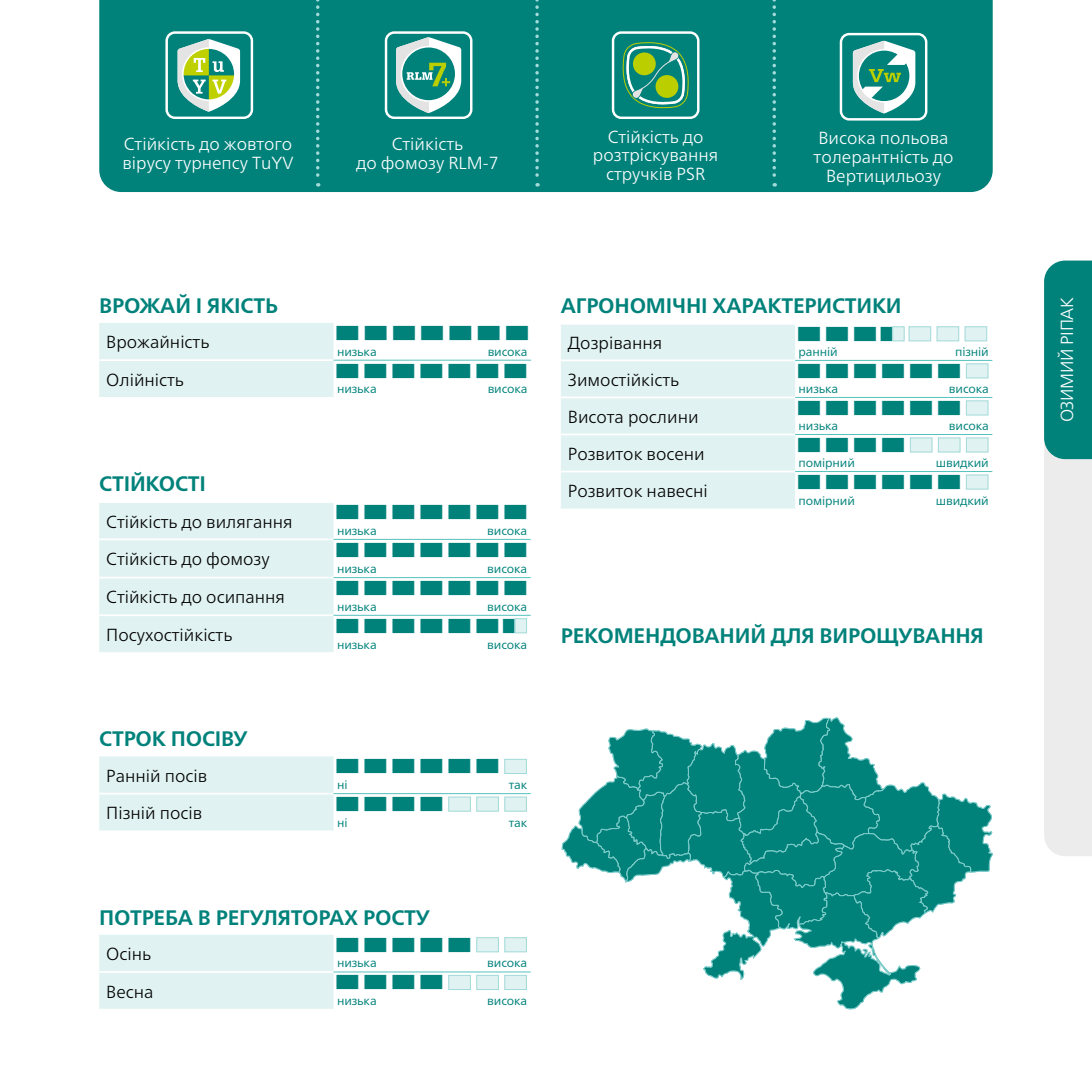
<style>
.page{position:relative;width:1092px;height:1092px;background:#fff}
.page>*{position:absolute;margin:0;border:0;box-sizing:border-box;transform-origin:0 0}
.t1{font:24.5px "Wingdings";color:#00827b;scale:1.53 1}
.t2{font:700 21px "Frutiger Neue LTCYR";letter-spacing:-.01em;color:#00827b}
.t3{font:300 17.5px "Frutiger Neue LTCYR";color:#000}
.t4{font:300 17.5px/18.9px "Frutiger Neue LTCYR";color:#fff;text-align:center}
.t5{font:300 17.5px "Frutiger Neue LTCYR";letter-spacing:-.02em;color:#fff}
.t6{font:12.25px "Frutiger Neue LTCYR";letter-spacing:-.01em;color:#00827b}
.s1{color:#e0f2f1}
</style>
<div class="page">
<svg style="left:1044px;top:260px;width:47px;height:596px;background:#9fc9c7"></svg>
<div style="left:99px;top:0;width:894px;height:192px;background:#00827b"></div>
<div style="left:99px;top:323px;width:234px;height:74px;background:#e0f2f1"></div>
<hr style="left:99px;top:359px;width:234px;height:2px;background:#fff">
<hr style="left:333px;top:360px;width:198px;height:1px;background:#54c1bd">
<div style="left:561px;top:324px;width:234px;height:184px;background:#e0f2f1"></div>
<hr style="left:561px;top:359px;width:234px;height:2px;background:#fff">
<hr style="left:561px;top:396px;width:234px;height:2px;background:#fff">
<hr style="left:561px;top:433px;width:234px;height:2px;background:#fff">
<hr style="left:561px;top:470px;width:234px;height:2px;background:#fff">
<hr style="left:795px;top:360px;width:197px;height:1px;background:#54c1bd">
<hr style="left:795px;top:397px;width:197px;height:1px;background:#54c1bd">
<hr style="left:795px;top:434px;width:197px;height:1px;background:#54c1bd">
<hr style="left:795px;top:471px;width:197px;height:1px;background:#54c1bd">
<div style="left:99px;top:503px;width:234px;height:149px;background:#e0f2f1"></div>
<hr style="left:99px;top:538px;width:234px;height:2px;background:#fff">
<hr style="left:99px;top:576px;width:234px;height:2px;background:#fff">
<hr style="left:99px;top:614px;width:234px;height:2px;background:#fff">
<hr style="left:333px;top:539px;width:197px;height:1px;background:#54c1bd">
<hr style="left:333px;top:577px;width:197px;height:1px;background:#54c1bd">
<hr style="left:333px;top:614px;width:197px;height:1px;background:#54c1bd">
<div style="left:99px;top:935px;width:234px;height:73px;background:#e0f2f1"></div>
<hr style="left:99px;top:971px;width:234px;height:1px;background:#fff">
<hr style="left:333px;top:971px;width:197px;height:1px;background:#54c1bd">
<div style="left:99px;top:756px;width:234px;height:74px;background:#e0f2f1"></div>
<hr style="left:99px;top:792px;width:234px;height:2px;background:#fff">
<hr style="left:333px;top:793px;width:197px;height:1px;background:#54c1bd">
<svg style="left:316px;top:0;width:3px;height:186px"></svg>
<svg style="left:535px;top:0;width:4px;height:186px"></svg>
<svg style="left:772px;top:0;width:4px;height:186px"></svg>
<svg style="left:178px;top:39px;width:62px;height:73px"></svg>
<div style="left:165px;top:31px;width:88px;height:88px;border:2px solid #fff;border-radius:8px"></div>
<svg style="left:561px;top:717px;width:432px;height:293px"></svg>
<svg style="left:396px;top:37px;width:65px;height:76px"></svg>
<div style="left:385px;top:31px;width:87px;height:88px;border:2px solid #fff;border-radius:8px"></div>
<svg style="left:620px;top:41px;width:70px;height:68px;background:#46a06f"></svg>
<div style="left:611px;top:31px;width:88px;height:88px;border:2px solid #fff;border-radius:8px"></div>
<svg style="left:852px;top:41px;width:63px;height:72px"></svg>
<div style="left:839px;top:33px;width:88px;height:87px;border:2px solid #fff;border-radius:8px"></div>
<p class="t4" style="left:122px;top:134px;width:172px;text-align:left">Стійкість до жовтого вірусу турнепсу TuYV</p>
<p class="t4" style="left:356px;top:134px;width:144px">Стійкість<br>до фомозу RLM-7</p>
<p class="t4" style="left:593px;top:127px;width:127px">Стійкість до розтріскування стручків PSR</p>
<p class="t4" style="left:813px;top:128px;width:141px">Висока польова толерантність до<br>Вертицильозу</p>
<p class="t2" style="left:99px;top:293px;width:180px">ВРОЖАЙ І ЯКІСТЬ</p>
<p class="t3" style="left:106px;top:331px;width:104px">Врожайність</p>
<p class="t3" style="left:106px;top:369px;width:79px">Олійність</p>
<p class="t2" style="left:99px;top:471px;width:108px">СТІЙКОСТІ</p>
<p class="t3" style="left:106px;top:511px;width:188px">Стійкість до вилягання</p>
<p class="t3" style="left:106px;top:548px;width:165px">Стійкість до фомозу</p>
<p class="t3" style="left:106px;top:586px;width:180px">Стійкість до осипання</p>
<p class="t3" style="left:106px;top:624px;width:127px">Посухостійкість</p>
<p class="t2" style="left:99px;top:726px;width:150px">СТРОК ПОСІВУ</p>
<p class="t3" style="left:106px;top:765px;width:102px">Ранній посів</p>
<p class="t3" style="left:106px;top:802px;width:97px">Пізній посів</p>
<h1 class="t1" style="left:333px;top:320px;width:131px">■■■■■■■</h1>
<p class="t6" style="left:337px;top:344px;width:41px">низька</p>
<p class="t6" style="left:487px;top:344px;width:41px">висока</p>
<h1 class="t1" style="left:333px;top:357px;width:130px">■■■■■■■</h1>
<p class="t6" style="left:337px;top:381px;width:41px">низька</p>
<p class="t6" style="left:487px;top:381px;width:41px">висока</p>
<h1 class="t1" style="left:333px;top:499px;width:130px">■■■■■■■</h1>
<p class="t6" style="left:337px;top:523px;width:41px">низька</p>
<p class="t6" style="left:487px;top:523px;width:41px">висока</p>
<h1 class="t1" style="left:333px;top:536px;width:130px">■■■■■■■</h1>
<p class="t6" style="left:337px;top:561px;width:41px">низька</p>
<p class="t6" style="left:487px;top:561px;width:41px">висока</p>
<h1 class="t1" style="left:333px;top:575px;width:130px">■■■■■■■</h1>
<p class="t6" style="left:337px;top:599px;width:41px">низька</p>
<p class="t6" style="left:487px;top:599px;width:41px">висока</p>
<h1 class="t1" style="left:333px;top:612px;width:129px">■■■■■■■<span class="s1">■</span></h1>
<p class="t6" style="left:337px;top:636px;width:41px">низька</p>
<p class="t6" style="left:487px;top:636px;width:41px">висока</p>
<p class="t2" style="left:561px;top:293px;width:342px">АГРОНОМІЧНІ ХАРАКТЕРИСТИКИ</p>
<p class="t3" style="left:568px;top:332px;width:96px">Дозрівання</p>
<h1 class="t1" style="left:795px;top:320px;width:129px">■■■■<span class="s1">■■■■</span></h1>
<p class="t6" style="left:798px;top:344px;width:41px">ранній</p>
<p class="t6" style="left:955px;top:344px;width:35px">пізній</p>
<p class="t3" style="left:568px;top:369px;width:113px">Зимостійкість</p>
<p class="t3" style="left:568px;top:406px;width:132px">Висота рослини</p>
<p class="t3" style="left:568px;top:443px;width:138px">Розвиток восени</p>
<p class="t3" style="left:568px;top:480px;width:141px">Розвиток навесні</p>
<h1 class="t1" style="left:795px;top:357px;width:130px">■■■■■■<span class="s1">■</span></h1>
<p class="t6" style="left:798px;top:381px;width:41px">низька</p>
<p class="t6" style="left:948px;top:381px;width:41px">висока</p>
<h1 class="t1" style="left:795px;top:395px;width:130px">■■■■■■<span class="s1">■</span></h1>
<p class="t6" style="left:798px;top:418px;width:41px">низька</p>
<p class="t6" style="left:948px;top:418px;width:41px">висока</p>
<h1 class="t1" style="left:795px;top:432px;width:130px">■■■■<span class="s1">■■■</span></h1>
<p class="t6" style="left:798px;top:455px;width:58px">помірний</p>
<p class="t6" style="left:935px;top:455px;width:55px">швидкий</p>
<h1 class="t1" style="left:795px;top:469px;width:130px">■■■■■■<span class="s1">■</span></h1>
<p class="t6" style="left:798px;top:493px;width:58px">помірний</p>
<p class="t6" style="left:935px;top:493px;width:55px">швидкий</p>
<p class="t2" style="left:561px;top:623px;width:424px">РЕКОМЕНДОВАНИЙ ДЛЯ ВИРОЩУВАННЯ</p>
<h1 class="t1" style="left:333px;top:753px;width:130px">■■■■■■<span class="s1">■</span></h1>
<p class="t6" style="left:337px;top:777px;width:12px">ні</p>
<p class="t6" style="left:508px;top:777px;width:20px">так</p>
<h1 class="t1" style="left:333px;top:790px;width:130px">■■■■<span class="s1">■■■</span></h1>
<p class="t6" style="left:337px;top:815px;width:12px">ні</p>
<p class="t6" style="left:508px;top:815px;width:20px">так</p>
<p class="t2" style="left:99px;top:904px;width:332px">ПОТРЕБА В РЕГУЛЯТОРАХ РОСТУ</p>
<p class="t3" style="left:106px;top:943px;width:46px">Осінь</p>
<h1 class="t1" style="left:333px;top:931px;width:130px">■■■■■<span class="s1">■■</span></h1>
<p class="t6" style="left:337px;top:955px;width:41px">низька</p>
<p class="t6" style="left:487px;top:955px;width:41px">висока</p>
<p class="t3" style="left:106px;top:980px;width:49px">Весна</p>
<h1 class="t1" style="left:333px;top:969px;width:130px">■■■■<span class="s1">■■■</span></h1>
<p class="t6" style="left:337px;top:993px;width:41px">низька</p>
<p class="t6" style="left:487px;top:993px;width:41px">висока</p>
<p class="t5" style="left:1056px;top:422px;width:127px;rotate:-90deg">ОЗИМИЙ РІПАК</p>
</div>
